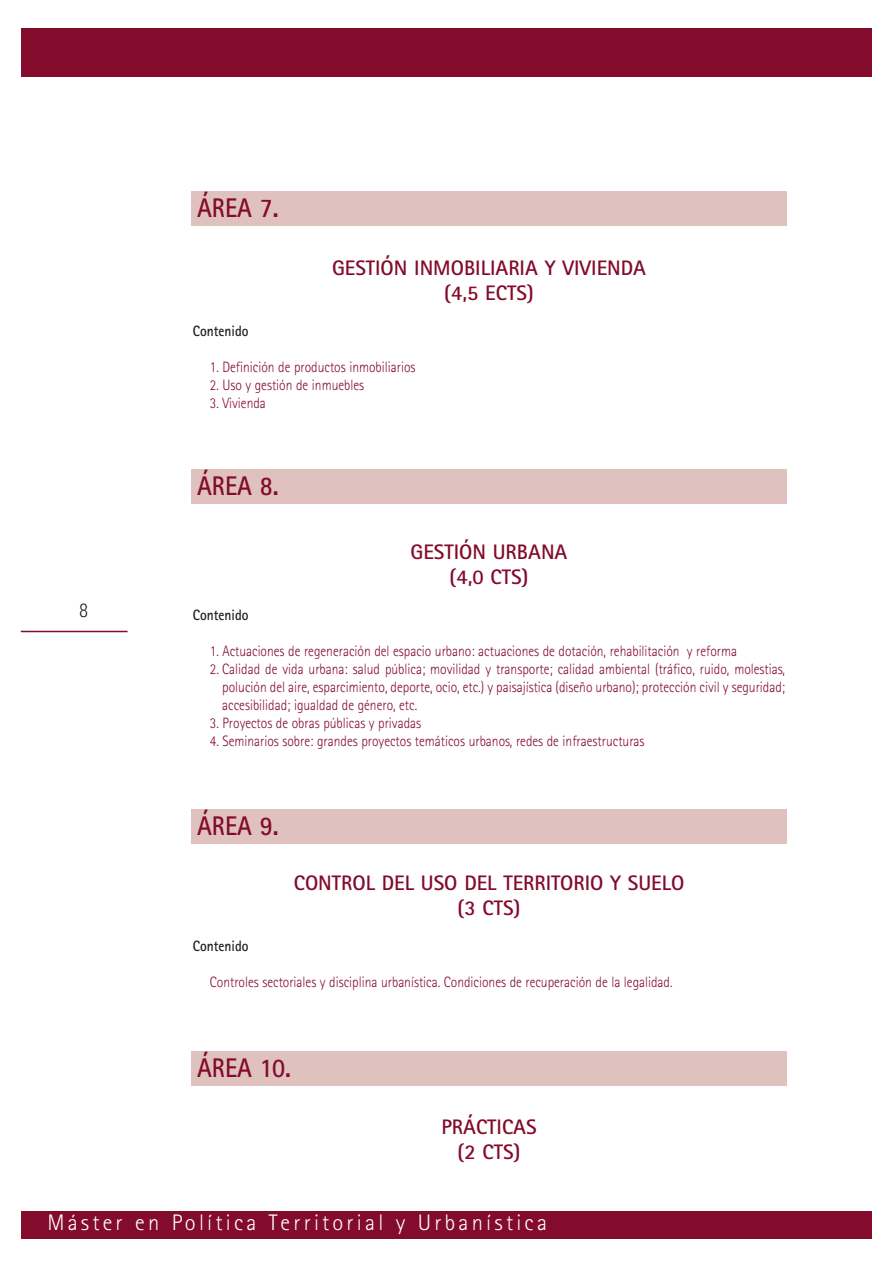
<style>
.page{position:relative;width:893px;height:1263px;background:#fff}
.page>*{position:absolute;margin:0;border:0;box-sizing:border-box;transform-origin:0 0}
.t1{font:700 27px "Rotis Sans Serif";color:#830b2c;scale:.9 1}
.t2{font:300 22.5px "Rotis Sans Serif";letter-spacing:.145em;color:#fff}
.t3{font:700 21px/25.2px "Rotis Sans Serif";color:#830b2c;text-align:center}
.t4{font:300 21px "Rotis Sans Serif";color:#231f20;scale:.9 1}
.t5{font:300 15px/18px "Rotis Sans Serif";color:#830b2c;text-align:justify;scale:.9 1}
.t6{font:700 15px "Rotis Sans Serif";color:#231f20;scale:.9 1}
</style>
<div class="page">
<hr style="left:21px;top:631px;width:107px;height:1px;background:#830b2c">
<div style="left:191px;top:191px;width:596px;height:34px;background:#dfc1be"></div>
<div style="left:191px;top:469px;width:596px;height:34px;background:#dfc1be"></div>
<div style="left:191px;top:810px;width:596px;height:34px;background:#dfc1be"></div>
<div style="left:191px;top:1051px;width:596px;height:34px;background:#dfc1be"></div>
<div style="left:21px;top:1211px;width:851px;height:28px;background:#830b2c"></div>
<div style="left:21px;top:28px;width:851px;height:49px;background:#830b2c"></div>
<h1 class="t1" style="left:197px;top:198px;width:92px">ÁREA 7.</h1>
<h3 class="t3" style="left:332px;top:257px;width:316px">GESTIÓN INMOBILIARIA Y VIVIENDA (4,5 ECTS)</h3>
<p class="t6" style="left:193px;top:326px;width:63px">Contenido</p>
<p class="t5" style="left:210px;top:360px;width:230px">1. Definición de productos inmobiliarios</p>
<p class="t5" style="left:210px;top:378px;width:173px">2. Uso y gestión de inmuebles</p>
<p class="t5" style="left:210px;top:396px;width:64px">3. Vivienda</p>
<h3 class="t4" style="left:79px;top:603px;width:12px">8</h3>
<h1 class="t1" style="left:197px;top:476px;width:92px">ÁREA 8.</h1>
<h3 class="t3" style="left:411px;top:541px;width:158px">GESTIÓN URBANA (4,0 CTS)</h3>
<p class="t6" style="left:193px;top:610px;width:63px">Contenido</p>
<p class="t5" style="left:210px;top:644px;width:587px">1. Actuaciones de regeneración del espacio urbano: actuaciones de dotación, rehabilitación y reforma</p>
<p class="t5" style="left:222px;top:662px;width:627px;text-indent:-12px">2. Calidad de vida urbana: salud pública; movilidad y transporte; calidad ambiental (tráfico, ruido, molestias, polución del aire, esparcimiento, deporte, ocio, etc.) y paisajística (diseño urbano); protección civil y seguridad; accesibilidad; igualdad de género, etc.</p>
<p class="t5" style="left:210px;top:716px;width:236px">3. Proyectos de obras públicas y privadas</p>
<p class="t5" style="left:210px;top:734px;width:485px">4. Seminarios sobre: grandes proyectos temáticos urbanos, redes de infraestructuras</p>
<h1 class="t1" style="left:197px;top:816px;width:92px">ÁREA 9.</h1>
<h3 class="t3" style="left:294px;top:872px;width:392px">CONTROL DEL USO DEL TERRITORIO Y SUELO (3 CTS)</h3>
<p class="t6" style="left:193px;top:941px;width:63px">Contenido</p>
<p class="t5" style="left:210px;top:975px;width:516px">Controles sectoriales y disciplina urbanística. Condiciones de recuperación de la legalidad.</p>
<h1 class="t1" style="left:197px;top:1058px;width:106px">ÁREA 10.</h1>
<h3 class="t3" style="left:441px;top:1116px;width:97px">PRÁCTICAS (2 CTS)</h3>
<h2 class="t2" style="left:47px;top:1215px;width:501px">Máster en Política Territorial y Urbanística</h2>
</div>
